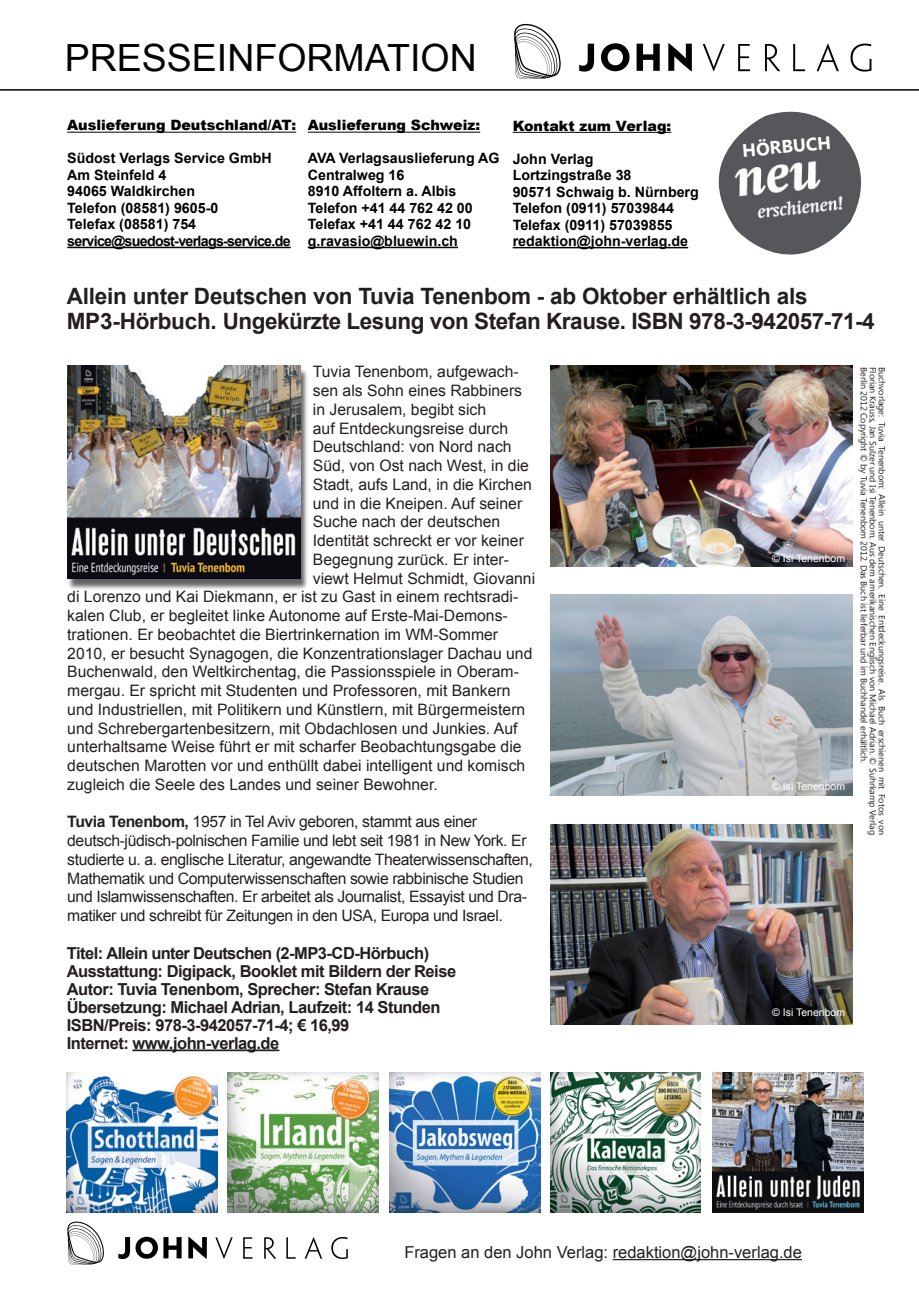
<style>
.page{position:relative;width:919px;height:1289px;background:#fff}
.page>*{position:absolute;margin:0;border:0;box-sizing:border-box;transform-origin:0 0}
.t1{font:37.5px "Arial";color:#000}
.t2{font:700 22.5px/25.5px "Arial";letter-spacing:-.01em;color:#231f20}
.t3{font:700 18px "Lao UI";color:#fff}
.t4{font:700 16.5px/18px "Arial";letter-spacing:-.03em;color:#231f20}
.t5{font:16.5px "Arial";color:#231f20}
.t6{font:15.75px "Arial";color:#231f20}
.t7{font:15.75px/18.8px "Arial";letter-spacing:-.025em;color:#231f20}
.t8{font:700 14.25px/16.5px "Arial";color:#000}
.t9{font:900 14.25px "Arial";color:#000}
.t10{font:10.5px "Arial";color:#fff}
.t11{font:9px "Lao UI";letter-spacing:-.01em;color:#231f20}
.s1{font-weight:700}
</style>
<div class="page">
<img style="left:67px;top:1072px;width:150px;height:140px">
<img style="left:228px;top:1072px;width:150px;height:140px">
<img style="left:389px;top:1072px;width:151px;height:140px">
<img style="left:550px;top:1072px;width:150px;height:140px">
<img style="left:712px;top:1072px;width:151px;height:140px">
<svg style="left:579px;top:44px;width:15px;height:28px"></svg>
<svg style="left:601px;top:43px;width:28px;height:28px"></svg>
<svg style="left:636px;top:44px;width:23px;height:27px"></svg>
<svg style="left:668px;top:43px;width:23px;height:28px"></svg>
<svg style="left:702px;top:44px;width:22px;height:27px"></svg>
<svg style="left:738px;top:44px;width:12px;height:27px"></svg>
<svg style="left:765px;top:44px;width:15px;height:27px"></svg>
<svg style="left:793px;top:44px;width:12px;height:27px"></svg>
<svg style="left:816px;top:44px;width:22px;height:27px"></svg>
<svg style="left:850px;top:44px;width:21px;height:28px"></svg>
<svg style="left:514px;top:24px;width:47px;height:55px"></svg>
<svg style="left:118px;top:1236px;width:64px;height:22px"></svg>
<svg style="left:188px;top:1236px;width:19px;height:22px"></svg>
<svg style="left:215px;top:1237px;width:18px;height:21px"></svg>
<svg style="left:243px;top:1237px;width:9px;height:21px"></svg>
<svg style="left:264px;top:1237px;width:12px;height:21px"></svg>
<svg style="left:286px;top:1237px;width:10px;height:21px"></svg>
<svg style="left:305px;top:1237px;width:17px;height:21px"></svg>
<svg style="left:331px;top:1237px;width:17px;height:21px"></svg>
<svg style="left:67px;top:1221px;width:37px;height:43px"></svg>
<hr style="left:0;top:89px;width:918px;height:2px;background:#000">
<hr style="left:612px;top:1258px;width:190px;height:2px;background:#231f20">
<hr style="left:67px;top:132px;width:229px;height:1px;background:#000">
<hr style="left:67px;top:247px;width:224px;height:1px;background:#000">
<hr style="left:308px;top:132px;width:172px;height:1px;background:#000">
<hr style="left:308px;top:247px;width:150px;height:1px;background:#000">
<hr style="left:512px;top:132px;width:159px;height:1px;background:#000">
<hr style="left:512px;top:247px;width:176px;height:1px;background:#000">
<hr style="left:132px;top:1049px;width:147px;height:2px;background:#231f20">
<img style="left:718px;top:112px;width:143px;height:143px">
<img style="left:550px;top:366px;width:302px;height:200px">
<img style="left:550px;top:594px;width:302px;height:201px">
<img style="left:550px;top:824px;width:302px;height:200px">
<div style="left:67px;top:368px;width:242px;height:222px;background:#231f20;opacity:.7"></div>
<img style="left:68px;top:366px;width:232px;height:213px">
<h1 class="t1" style="left:65px;top:32px;width:413px">PRESSEINFORMATION</h1>
<p class="t9" style="left:67px;top:115px;width:230px">Auslieferung Deutschland/AT:</p>
<p class="t8" style="left:67px;top:150px;width:225px">Südost Verlags Service GmbH<br>Am Steinfeld 4<br>94065 Waldkirchen<br>Telefon (08581) 9605-0<br>Telefax (08581) 754 service@suedost-verlags-service.de</p>
<p class="t9" style="left:308px;top:115px;width:174px">Auslieferung Schweiz:</p>
<p class="t8" style="left:308px;top:150px;width:193px">AVA Verlagsauslieferung AG<br>Centralweg 16<br>8910 Affoltern a. Albis<br>Telefon +41 44 762 42 00<br>Telefax +41 44 762 42 10 g.ravasio@bluewin.ch</p>
<p class="t9" style="left:512px;top:115px;width:160px">Kontakt zum Verlag:</p>
<p class="t8" style="left:512px;top:150px;width:188px">John Verlag<br>Lortzingstraße 38<br>90571 Schwaig b. Nürnberg<br>Telefon (0911) 57039844<br>Telefax (0911) 57039855 redaktion@john-verlag.de</p>
<p class="t3" style="left:741px;top:138px;width:90px;rotate:-5deg">HÖRBUCH</p>
<h2 class="t2" style="left:67px;top:283px;width:809px">Allein unter Deutschen von Tuvia Tenenbom - ab Oktober erhältlich als<br>MP3-Hörbuch. Ungekürzte Lesung von Stefan Krause. ISBN 978-3-942057-71-4</h2>
<p class="t6" style="left:313px;top:361px;width:207px">Tuvia Tenenbom, aufgewach-</p>
<p class="t6" style="left:313px;top:379px;width:211px">sen als Sohn eines Rabbiners</p>
<p class="t6" style="left:313px;top:398px;width:175px">in Jerusalem, begibt sich</p>
<p class="t6" style="left:313px;top:417px;width:197px">auf Entdeckungsreise durch</p>
<p class="t6" style="left:313px;top:436px;width:200px">Deutschland: von Nord nach</p>
<p class="t6" style="left:313px;top:454px;width:217px">Süd, von Ost nach West, in die</p>
<p class="t6" style="left:313px;top:473px;width:220px">Stadt, aufs Land, in die Kirchen</p>
<p class="t6" style="left:313px;top:492px;width:211px">und in die Kneipen. Auf seiner</p>
<p class="t6" style="left:313px;top:511px;width:189px">Suche nach der deutschen</p>
<p class="t6" style="left:313px;top:529px;width:212px">Identität schreckt er vor keiner</p>
<p class="t6" style="left:313px;top:548px;width:198px">Begegnung zurück. Er inter-</p>
<p class="t6" style="left:313px;top:567px;width:224px">viewt Helmut Schmidt, Giovanni</p>
<p class="t6" style="left:67px;top:586px;width:452px">di Lorenzo und Kai Diekmann, er ist zu Gast in einem rechtsradi-</p>
<p class="t6" style="left:67px;top:604px;width:442px">kalen Club, er begleitet linke Autonome auf Erste-Mai-Demons-</p>
<p class="t6" style="left:67px;top:623px;width:432px">trationen. Er beobachtet die Biertrinkernation im WM-Sommer</p>
<p class="t6" style="left:67px;top:642px;width:466px">2010, er besucht Synagogen, die Konzentrationslager Dachau und</p>
<p class="t6" style="left:67px;top:661px;width:453px">Buchenwald, den Weltkirchentag, die Passionsspiele in Oberam-</p>
<p class="t6" style="left:67px;top:679px;width:444px">mergau. Er spricht mit Studenten und Professoren, mit Bankern</p>
<p class="t6" style="left:67px;top:698px;width:459px">und Industriellen, mit Politikern und Künstlern, mit Bürgermeistern</p>
<p class="t6" style="left:67px;top:717px;width:452px">und Schrebergartenbesitzern, mit Obdachlosen und Junkies. Auf</p>
<p class="t6" style="left:67px;top:736px;width:456px">unterhaltsame Weise führt er mit scharfer Beobachtungsgabe die</p>
<p class="t6" style="left:67px;top:754px;width:459px">deutschen Marotten vor und enthüllt dabei intelligent und komisch</p>
<p class="t6" style="left:67px;top:773px;width:372px">zugleich die Seele des Landes und seiner Bewohner.</p>
<p class="t7" style="left:67px;top:812px;width:467px"><span class="s1">Tuvia Tenenbom,</span> 1957 in Tel Aviv geboren, stammt aus einer deutsch-jüdisch-polnischen Familie und lebt seit 1981 in New York. Er studierte u. a. englische Literatur, angewandte Theaterwissenschaften, Mathematik und Computerwissenschaften sowie rabbinische Studien und Islamwissenschaften. Er arbeitet als Journalist, Essayist und Dra&shy;matiker und schreibt für Zeitungen in den USA, Europa und Israel.</p>
<p class="t11" style="left:869px;top:367px;width:398px;rotate:90deg">Berlin 2012 Copyright © by Tuvia Tenenbom 2012. Das Buch ist lieferbar und im Buchhandel erhältlich.</p>
<p class="t11" style="left:878px;top:367px;width:469px;rotate:90deg">Florian Krauss, Jan Sulzer und Isi Tenenbom. Aus dem amerikanischen Englisch von Michael Adrian. © Suhrkamp Verlag</p>
<p class="t11" style="left:887px;top:367px;width:469px;rotate:90deg">Buchvorlage: Tuvia Tenenbom: Allein unter Deutschen. Eine Entdeckungsreise. Als Buch erschienen mit Fotos von</p>
<p class="t10" style="left:772px;top:551px;width:74px">© Isi Tenenbom</p>
<p class="t10" style="left:772px;top:779px;width:74px">© Isi Tenenbom</p>
<p class="t4" style="left:67px;top:943px;width:391px">Titel: Allein unter Deutschen (2-MP3-CD-Hörbuch)<br>Ausstattung: Digipack, Booklet mit Bildern der Reise Autor: Tuvia Tenenbom, Sprecher: Stefan Krause Übersetzung: Michael Adrian, Laufzeit: 14 Stunden ISBN/Preis: 978-3-942057-71-4; € 16,99<br>Internet: www.john-verlag.de</p>
<p class="t10" style="left:772px;top:1004px;width:74px">© Isi Tenenbom</p>
<p class="t5" style="left:404px;top:1240px;width:399px">Fragen an den John Verlag: redaktion@john-verlag.de</p>
</div>
